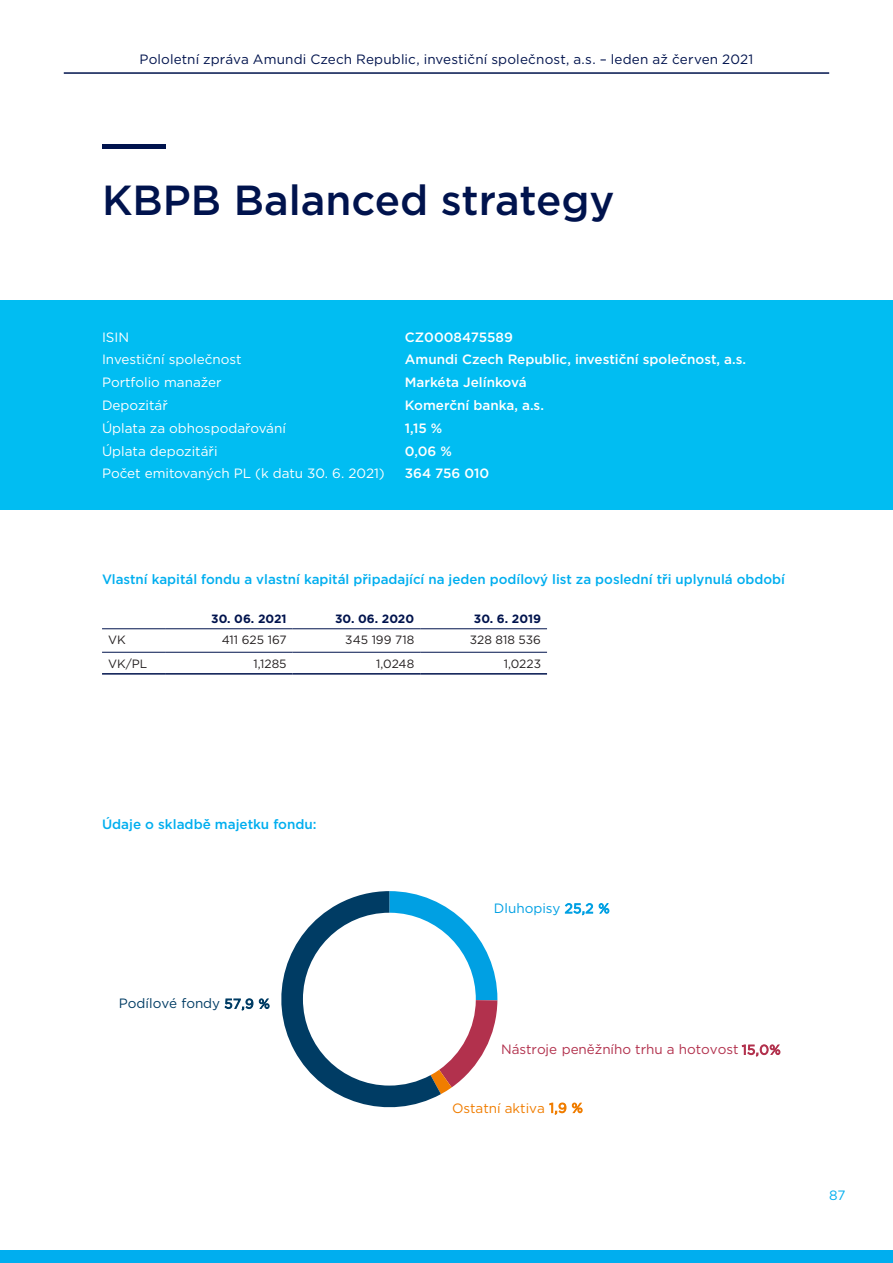
<style>
.page{position:relative;width:893px;height:1263px;background:#fff}
.page>*{position:absolute;margin:0;border:0;box-sizing:border-box;transform-origin:0 0}
.fond{font:500 42px "Gotham";color:#00134d}
.t1{font:13.5px "Gotham";color:#fff}
.t2{font:500 13.5px "Gotham";color:#00aeef}
.t3{font:500 13.5px "Gotham";color:#fff}
.B_-_nadpis_3_level{font:13.5px "Gotham";letter-spacing:.01em;color:#00134d}
.t4{font:13.5px "Gotham";letter-spacing:-.005em;color:#b2314d}
.t5{font:13.5px "Gotham";color:#003c64}
.t6{font:13.5px "Gotham";letter-spacing:-.005em;color:#f07d00}
.t7{font:13.5px "Gotham";letter-spacing:.005em;color:#00a0e3}
.t8{font:13.5px "Gotham";color:#00aeef}
.t9{font:12px "Gotham";color:#231f20}
.t10{font:700 12px "Gotham";color:#00134d}
</style>
<div class="page">
<div style="left:0;top:300px;width:893px;height:210px;background:#01bdf2"></div>
<hr style="left:102px;top:628px;width:63px;height:1px;background:#00134d">
<hr style="left:165px;top:628px;width:128px;height:1px;background:#00134d">
<hr style="left:293px;top:628px;width:127px;height:1px;background:#00134d">
<hr style="left:420px;top:628px;width:127px;height:1px;background:#00134d">
<hr style="left:102px;top:652px;width:63px;height:1px;background:#00134d">
<hr style="left:165px;top:652px;width:128px;height:1px;background:#00134d">
<hr style="left:293px;top:652px;width:127px;height:1px;background:#00134d">
<hr style="left:420px;top:652px;width:127px;height:1px;background:#00134d">
<hr style="left:102px;top:673px;width:63px;height:2px;background:#00134d">
<hr style="left:165px;top:673px;width:128px;height:2px;background:#00134d">
<hr style="left:293px;top:673px;width:127px;height:2px;background:#00134d">
<hr style="left:420px;top:673px;width:127px;height:2px;background:#00134d">
<svg style="left:281px;top:891px;width:216px;height:217px"></svg>
<div style="left:0;top:1250px;width:893px;height:13px;background:#00aeef"></div>
<hr style="left:102px;top:145px;width:64px;height:4px;background:#00134d">
<hr style="left:64px;top:72px;width:765px;height:2px;background:#00134d">
<p class="B_-_nadpis_3_level" style="left:140px;top:50px;width:615px">Pololetní zpráva Amundi Czech Republic, investiční společnost, a.s. – leden až červen 2021</p>
<p class="fond" style="left:102px;top:173px;width:514px">KBPB Balanced strategy</p>
<p class="t1" style="left:102px;top:328px;width:29px">ISIN</p>
<p class="t3" style="left:405px;top:328px;width:109px">CZ0008475589</p>
<p class="t1" style="left:102px;top:351px;width:141px">Investiční společnost</p>
<p class="t3" style="left:405px;top:351px;width:343px">Amundi Czech Republic, investiční společnost, a.s.</p>
<p class="t1" style="left:102px;top:374px;width:121px">Portfolio manažer</p>
<p class="t3" style="left:405px;top:374px;width:123px">Markéta Jelínková</p>
<p class="t1" style="left:102px;top:397px;width:67px">Depozitář</p>
<p class="t3" style="left:405px;top:396px;width:141px">Komerční banka, a.s.</p>
<p class="t1" style="left:102px;top:419px;width:185px">Úplata za obhospodařování</p>
<p class="t3" style="left:405px;top:419px;width:39px">1,15 %</p>
<p class="t1" style="left:102px;top:442px;width:117px">Úplata depozitáři</p>
<p class="t3" style="left:405px;top:442px;width:49px">0,06 %</p>
<p class="t1" style="left:102px;top:465px;width:284px">Počet emitovaných PL (k datu 30. 6. 2021)</p>
<p class="t3" style="left:405px;top:465px;width:86px">364 756 010</p>
<p class="t2" style="left:102px;top:570px;width:684px">Vlastní kapitál fondu a vlastní kapitál připadající na jeden podílový list za poslední tři uplynulá období</p>
<p class="t10" style="left:211px;top:610px;width:77px">30. 06. 2021</p>
<p class="t10" style="left:335px;top:610px;width:81px">30. 06. 2020</p>
<p class="t10" style="left:474px;top:610px;width:69px">30. 6. 2019</p>
<p class="t9" style="left:108px;top:632px;width:19px">VK</p>
<p class="t9" style="left:222px;top:632px;width:66px">411 625 167</p>
<p class="t9" style="left:345px;top:632px;width:70px">345 199 718</p>
<p class="t9" style="left:470px;top:632px;width:73px">328 818 536</p>
<p class="t9" style="left:108px;top:656px;width:41px">VK/PL</p>
<p class="t9" style="left:254px;top:656px;width:35px">1,1285</p>
<p class="t9" style="left:376px;top:656px;width:39px">1,0248</p>
<p class="t9" style="left:504px;top:656px;width:39px">1,0223</p>
<p class="t2" style="left:102px;top:815px;width:216px">Údaje o skladbě majetku fondu:</p>
<p class="t5" style="left:119px;top:995px;width:152px">Podílové fondy 57,9 %</p>
<p class="t7" style="left:494px;top:900px;width:117px">Dluhopisy 25,2 %</p>
<p class="t4" style="left:501px;top:1041px;width:281px">Nástroje peněžního trhu a hotovost 15,0%</p>
<p class="t6" style="left:452px;top:1099px;width:132px">Ostatní aktiva 1,9 %</p>
<p class="t8" style="left:829px;top:1186px;width:18px">87</p>
</div>
